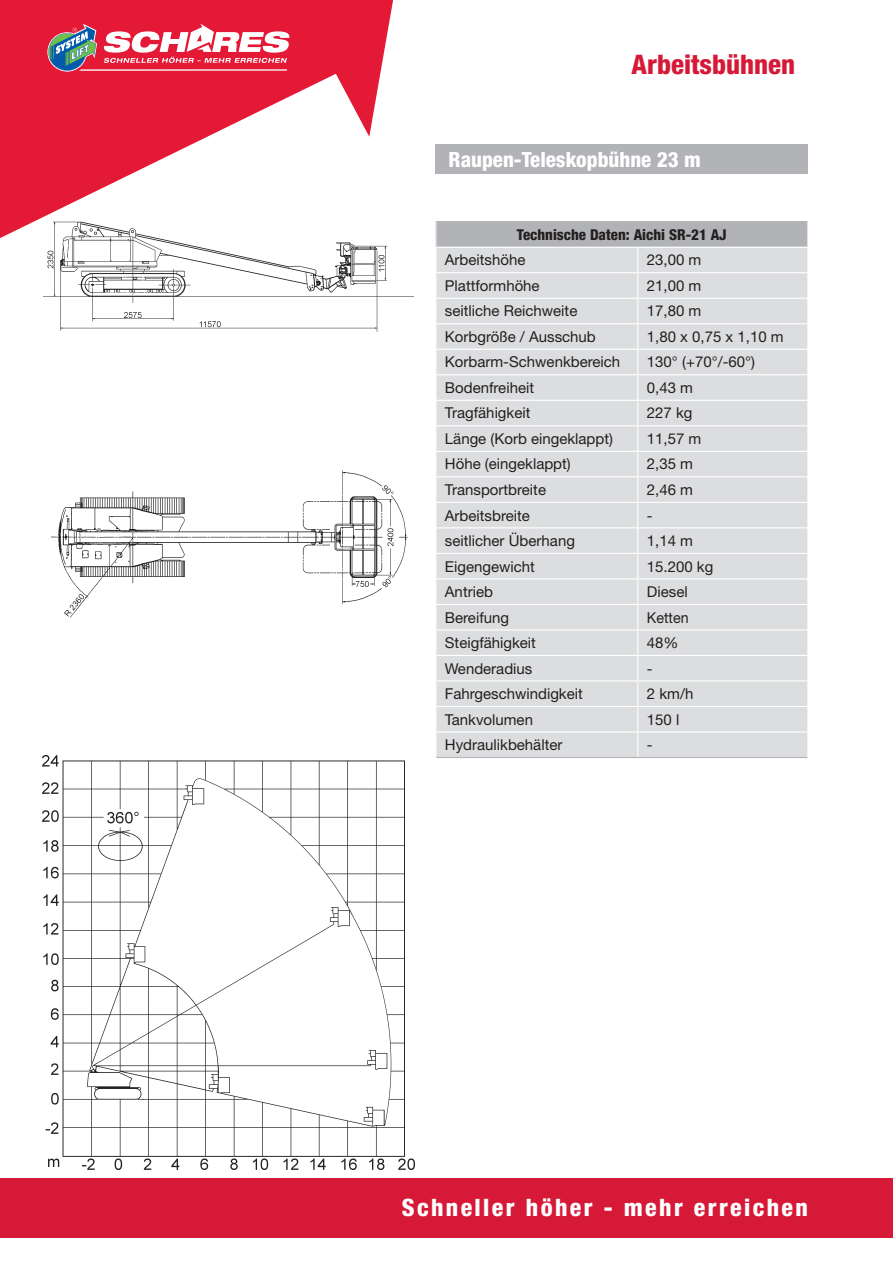
<style>
.page{position:relative;width:893px;height:1263px;background:#fff}
.page>*{position:absolute;margin:0;border:0;box-sizing:border-box;transform-origin:0 0}
.t1{font:800 condensed 27px "Helvetica Neue LT Pro";color:#d71938}
.t2{font:800 condensed 24px "Helvetica Neue LT Pro";letter-spacing:.1em;color:#fff}
.t3{font:800 condensed 21px "Helvetica Neue LT Pro";color:#fff}
.t4{font:15px "Helvetica Neue LT Pro";color:#231f20}
.t5{font:800 condensed 15px "Helvetica Neue LT Pro";color:#231f20}
.t6{font:15px "Helvetica Neue LT Pro";color:#231f20;scale:.95 1}
</style>
<div class="page">
<div style="left:0;top:1178px;width:893px;height:59px;background:#d71938"></div>
<svg style="left:0;top:0;width:393px;height:238px;fill:#e41936"></svg>
<svg style="left:46px;top:24px;width:244px;height:49px"></svg>
<div style="left:436px;top:145px;width:372px;height:29px;background:#b2b3b7"></div>
<img style="left:44px;top:221px;width:369px;height:111px">
<img style="left:51px;top:471px;width:357px;height:147px">
<img style="left:43px;top:755px;width:372px;height:414px">
<div style="left:436px;top:222px;width:372px;height:25px;background:#b2b3b7"></div>
<div style="left:436px;top:248px;width:371px;height:24px;background:#dcdddf"></div>
<div style="left:436px;top:273px;width:371px;height:484px;background:#dcdddf"></div>
<hr style="left:436px;top:349px;width:201px;height:1px;background:#fff">
<hr style="left:638px;top:349px;width:169px;height:1px;background:#fff">
<hr style="left:436px;top:400px;width:201px;height:1px;background:#fff">
<hr style="left:638px;top:400px;width:169px;height:1px;background:#fff">
<hr style="left:436px;top:425px;width:201px;height:1px;background:#fff">
<hr style="left:436px;top:451px;width:201px;height:1px;background:#fff">
<hr style="left:638px;top:451px;width:169px;height:1px;background:#fff">
<hr style="left:436px;top:527px;width:201px;height:1px;background:#fff">
<hr style="left:638px;top:527px;width:169px;height:1px;background:#fff">
<svg style="left:637px;top:248px;width:1px;height:509px"></svg>
<hr style="left:436px;top:298px;width:201px;height:1px;background:#fff">
<hr style="left:638px;top:298px;width:169px;height:1px;background:#fff">
<hr style="left:436px;top:323px;width:201px;height:1px;background:#fff">
<hr style="left:638px;top:323px;width:169px;height:1px;background:#fff">
<hr style="left:436px;top:374px;width:201px;height:1px;background:#fff">
<hr style="left:638px;top:374px;width:169px;height:1px;background:#fff">
<hr style="left:638px;top:425px;width:169px;height:1px;background:#fff">
<hr style="left:436px;top:502px;width:201px;height:1px;background:#fff">
<hr style="left:638px;top:502px;width:169px;height:1px;background:#fff">
<hr style="left:436px;top:476px;width:202px;height:1px;background:#fff">
<hr style="left:638px;top:476px;width:169px;height:1px;background:#fff">
<hr style="left:436px;top:578px;width:202px;height:1px;background:#fff">
<hr style="left:638px;top:578px;width:169px;height:1px;background:#fff">
<hr style="left:436px;top:604px;width:202px;height:1px;background:#fff">
<hr style="left:638px;top:604px;width:169px;height:1px;background:#fff">
<hr style="left:436px;top:629px;width:202px;height:1px;background:#fff">
<hr style="left:638px;top:629px;width:169px;height:1px;background:#fff">
<hr style="left:436px;top:655px;width:202px;height:1px;background:#fff">
<hr style="left:638px;top:655px;width:169px;height:1px;background:#fff">
<hr style="left:436px;top:680px;width:202px;height:1px;background:#fff">
<hr style="left:638px;top:680px;width:169px;height:1px;background:#fff">
<hr style="left:436px;top:706px;width:202px;height:1px;background:#fff">
<hr style="left:638px;top:706px;width:169px;height:1px;background:#fff">
<hr style="left:436px;top:553px;width:201px;height:1px;background:#fff">
<hr style="left:638px;top:553px;width:169px;height:1px;background:#fff">
<hr style="left:436px;top:731px;width:201px;height:1px;background:#fff">
<hr style="left:638px;top:731px;width:169px;height:1px;background:#fff">
<hr style="left:436px;top:221px;width:202px;height:1px;background:#b2b3b7">
<hr style="left:638px;top:221px;width:169px;height:1px;background:#b2b3b7">
<svg style="left:435px;top:221px;width:1px;height:26px"></svg>
<svg style="left:807px;top:221px;width:1px;height:537px"></svg>
<hr style="left:436px;top:272px;width:202px;height:1px;background:#fff">
<hr style="left:436px;top:757px;width:202px;height:1px;background:#b2b3b7">
<hr style="left:638px;top:757px;width:169px;height:1px;background:#b2b3b7">
<h1 class="t1" style="left:632px;top:48px;width:165px">Arbeitsbühnen</h1>
<h3 class="t3" style="left:449px;top:147px;width:254px">Raupen-Teleskopbühne 23 m</h3>
<p class="t5" style="left:517px;top:225px;width:211px">Technische Daten: Aichi SR-21 AJ</p>
<p class="t4" style="left:445px;top:251px;width:82px">Arbeitshöhe</p>
<p class="t4" style="left:647px;top:251px;width:56px">23,00 m</p>
<p class="t4" style="left:445px;top:276px;width:96px">Plattformhöhe</p>
<p class="t4" style="left:647px;top:276px;width:56px">21,00 m</p>
<p class="t4" style="left:445px;top:302px;width:134px">seitliche Reichweite</p>
<p class="t4" style="left:647px;top:302px;width:56px">17,80 m</p>
<p class="t4" style="left:445px;top:327px;width:152px">Korbgröße / Ausschub</p>
<p class="t4" style="left:647px;top:327px;width:138px">1,80 x 0,75 x 1,10 m</p>
<p class="t4" style="left:445px;top:353px;width:177px">Korbarm-Schwenkbereich</p>
<p class="t4" style="left:647px;top:353px;width:110px">130° (+70°/-60°)</p>
<p class="t4" style="left:445px;top:378px;width:91px">Bodenfreiheit</p>
<p class="t4" style="left:647px;top:378px;width:48px">0,43 m</p>
<p class="t4" style="left:445px;top:404px;width:87px">Tragfähigkeit</p>
<p class="t4" style="left:647px;top:404px;width:47px">227 kg</p>
<p class="t4" style="left:445px;top:429px;width:170px">Länge (Korb eingeklappt)</p>
<p class="t4" style="left:647px;top:429px;width:56px">11,57 m</p>
<p class="t4" style="left:445px;top:455px;width:127px">Höhe (eingeklappt)</p>
<p class="t4" style="left:647px;top:455px;width:48px">2,35 m</p>
<p class="t4" style="left:445px;top:480px;width:103px">Transportbreite</p>
<p class="t4" style="left:647px;top:480px;width:48px">2,46 m</p>
<p class="t4" style="left:445px;top:506px;width:87px">Arbeitsbreite</p>
<p class="t4" style="left:647px;top:506px;width:7px">-</p>
<p class="t4" style="left:445px;top:531px;width:132px">seitlicher Überhang</p>
<p class="t4" style="left:647px;top:531px;width:48px">1,14 m</p>
<p class="t4" style="left:445px;top:557px;width:91px">Eigengewicht</p>
<p class="t4" style="left:647px;top:557px;width:68px">15.200 kg</p>
<p class="t4" style="left:445px;top:582px;width:50px">Antrieb</p>
<p class="t4" style="left:647px;top:582px;width:42px">Diesel</p>
<p class="t4" style="left:445px;top:608px;width:66px">Bereifung</p>
<p class="t6" style="left:647px;top:608px;width:45px">Ketten</p>
<p class="t4" style="left:445px;top:633px;width:93px">Steigfähigkeit</p>
<p class="t4" style="left:647px;top:633px;width:33px">48%</p>
<p class="t4" style="left:445px;top:659px;width:89px">Wenderadius</p>
<p class="t4" style="left:647px;top:659px;width:7px">-</p>
<p class="t4" style="left:445px;top:684px;width:139px">Fahrgeschwindigkeit</p>
<p class="t4" style="left:647px;top:684px;width:48px">2 km/h</p>
<p class="t4" style="left:445px;top:710px;width:90px">Tankvolumen</p>
<p class="t4" style="left:647px;top:710px;width:34px">150 l</p>
<p class="t4" style="left:445px;top:735px;width:119px">Hydraulikbehälter</p>
<p class="t4" style="left:647px;top:735px;width:7px">-</p>
<h2 class="t2" style="left:402px;top:1193px;width:408px">Schneller höher - mehr erreichen</h2>
</div>
